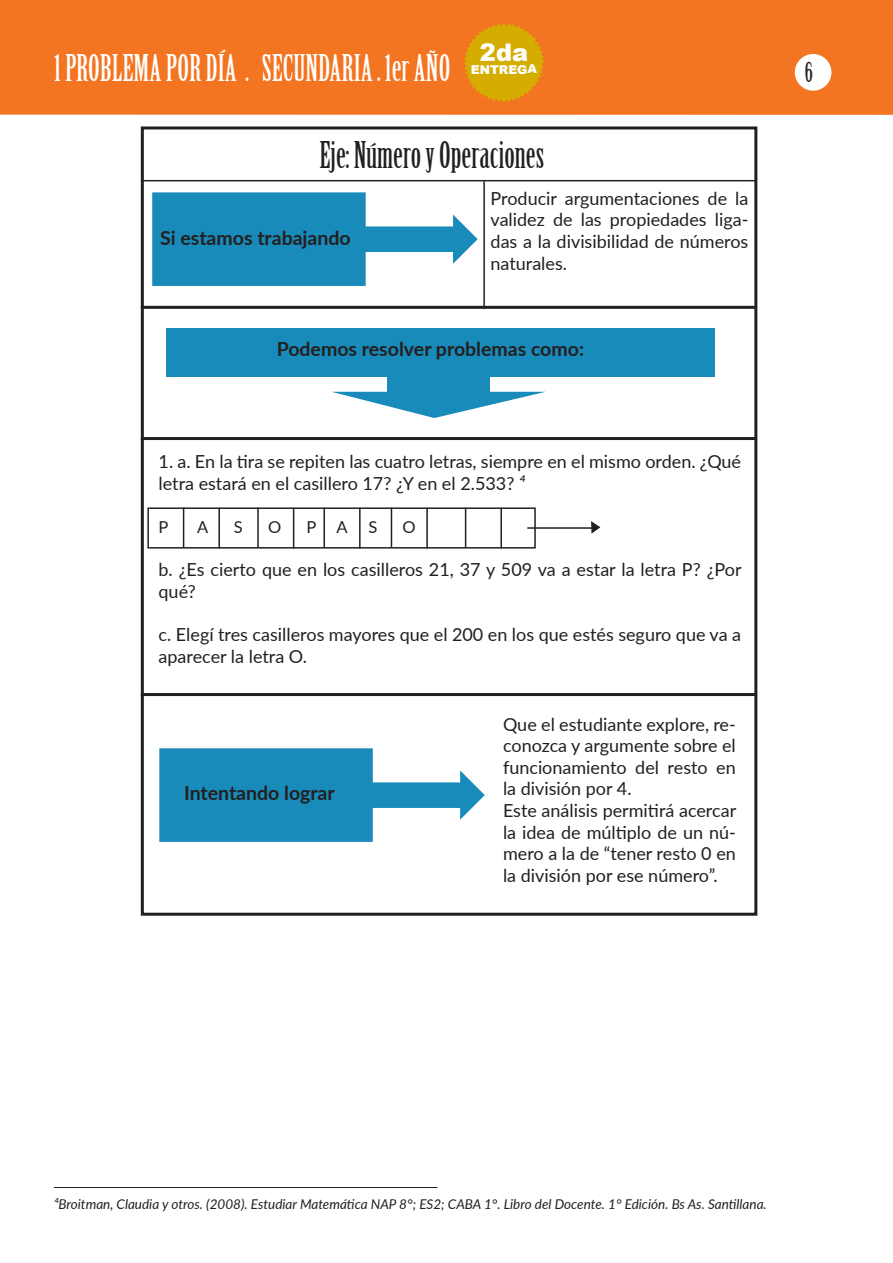
<style>
.page{position:relative;width:893px;height:1263px;background:#fff}
.page>*{position:absolute;margin:0;border:0;box-sizing:border-box;transform-origin:0 0}
.t1{font:36px "Birch Std";color:#fff}
.t2{font:36px "Birch Std";color:#231f20}
.t3{font:27px "Birch Std";color:#231f20}
.t4{font:700 19.5px "Lato";color:#231f20}
.t5{font:18px/21.6px "Lato";color:#231f20;text-align:justify}
.t6{font:16.5px "Lato";color:#231f20}
.t7{font:italic 13.5px "Lato";color:#231f20}
.t8{font:900 12.15px "Arial";letter-spacing:-.01em;color:#fff}
.s1{font-style:italic}
</style>
<div class="page">
<div style="left:0;top:0;width:893px;height:115px;background:#f47521"></div>
<div style="left:795px;top:54px;width:36px;height:37px;background:#fff;border-radius:50%"></div>
<svg style="left:152px;top:192px;width:326px;height:94px"></svg>
<div style="left:141px;top:126px;width:616px;height:790px;border:3px solid #231f20"></div>
<hr style="left:141px;top:180px;width:615px;height:1px;background:#231f20">
<hr style="left:483px;top:181px;width:2px;height:128px;background:#231f20">
<div style="left:166px;top:329px;width:549px;height:48px;background:#188bba"></div>
<div style="left:387px;top:374px;width:103px;height:18px;background:#188bba"></div>
<svg style="left:332px;top:392px;width:213px;height:26px"></svg>
<hr style="left:141px;top:306px;width:615px;height:3px;background:#231f20">
<hr style="left:141px;top:437px;width:615px;height:3px;background:#231f20">
<svg style="left:159px;top:748px;width:326px;height:94px"></svg>
<hr style="left:141px;top:693px;width:615px;height:3px;background:#231f20">
<hr style="left:54px;top:1187px;width:383px;height:1px;background:#231f20">
<div style="left:147px;top:507px;width:389px;height:42px;border:2px solid #231f20"></div>
<hr style="left:183px;top:508px;width:1px;height:39px;background:#231f20">
<hr style="left:218px;top:508px;width:2px;height:41px;background:#231f20">
<hr style="left:257px;top:508px;width:2px;height:39px;background:#231f20">
<hr style="left:293px;top:508px;width:1px;height:41px;background:#231f20">
<hr style="left:323px;top:508px;width:2px;height:39px;background:#231f20">
<hr style="left:359px;top:508px;width:2px;height:41px;background:#231f20">
<hr style="left:391px;top:508px;width:1px;height:39px;background:#231f20">
<hr style="left:426px;top:508px;width:2px;height:41px;background:#231f20">
<hr style="left:465px;top:508px;width:1px;height:39px;background:#231f20">
<hr style="left:500px;top:508px;width:2px;height:41px;background:#231f20">
<hr style="left:527px;top:527px;width:70px;height:2px;background:#231f20">
<svg style="left:591px;top:521px;width:9px;height:13px"></svg>
<svg style="left:464px;top:23px;width:80px;height:79px"></svg>
<h1 class="t1" style="left:54px;top:48px;width:398px">1 PROBLEMA POR DÍA . SECUNDARIA . 1er AÑO</h1>
<p class="t8" style="left:471px;top:61px;width:68px">ENTREGA</p>
<p class="t2" style="left:319px;top:134px;width:226px">Eje: Número y Operaciones</p>
<p class="t5" style="left:491px;top:187px;width:259px">Producir argumentaciones de la validez de las propiedades liga&shy;das a la divisibilidad de números naturales.</p>
<p class="t4" style="left:160px;top:224px;width:192px">Si estamos trabajando</p>
<p class="t4" style="left:277px;top:335px;width:309px">Podemos resolver problemas como:</p>
<p class="t5" style="left:159px;top:450px;width:584px">1. a. En la tira se repiten las cuatro letras, siempre en el mismo orden. ¿Qué letra estará en el casillero 17? ¿Y en el 2.533? <span class="s1">⁴</span></p>
<p class="t6" style="left:159px;top:515px;width:11px">P</p>
<p class="t6" style="left:197px;top:515px;width:13px">A</p>
<p class="t6" style="left:234px;top:515px;width:10px">S</p>
<p class="t6" style="left:268px;top:515px;width:15px">O</p>
<p class="t6" style="left:307px;top:515px;width:72px">P A S</p>
<p class="t6" style="left:403px;top:515px;width:15px">O</p>
<p class="t5" style="left:159px;top:558px;width:584px">b. ¿Es cierto que en los casilleros 21, 37 y 509 va a estar la letra P? ¿Por qué?</p>
<p class="t5" style="left:159px;top:623px;width:584px">c. Elegí tres casilleros mayores que el 200 en los que estés seguro que va a aparecer la letra O.</p>
<p class="t4" style="left:184px;top:779px;width:152px">Intentando lograr</p>
<p class="t5" style="left:503px;top:712px;width:234px">Que el estudiante explore, re&shy;conozca y argumente sobre el funcionamiento del resto en la división por 4.</p>
<p class="t5" style="left:503px;top:799px;width:235px">Este análisis permitirá acercar la idea de múltiplo de un nú&shy;mero a la de “tener resto 0 en la división por ese número”.</p>
<h2 class="t3" style="left:805px;top:57px;width:10px">6</h2>
<p class="t7" style="left:54px;top:1194px;width:714px">⁴Broitman, Claudia y otros. (2008). Estudiar Matemática NAP 8°; ES2; CABA 1°. Libro del Docente. 1° Edición. Bs As. Santillana.</p>
</div>
